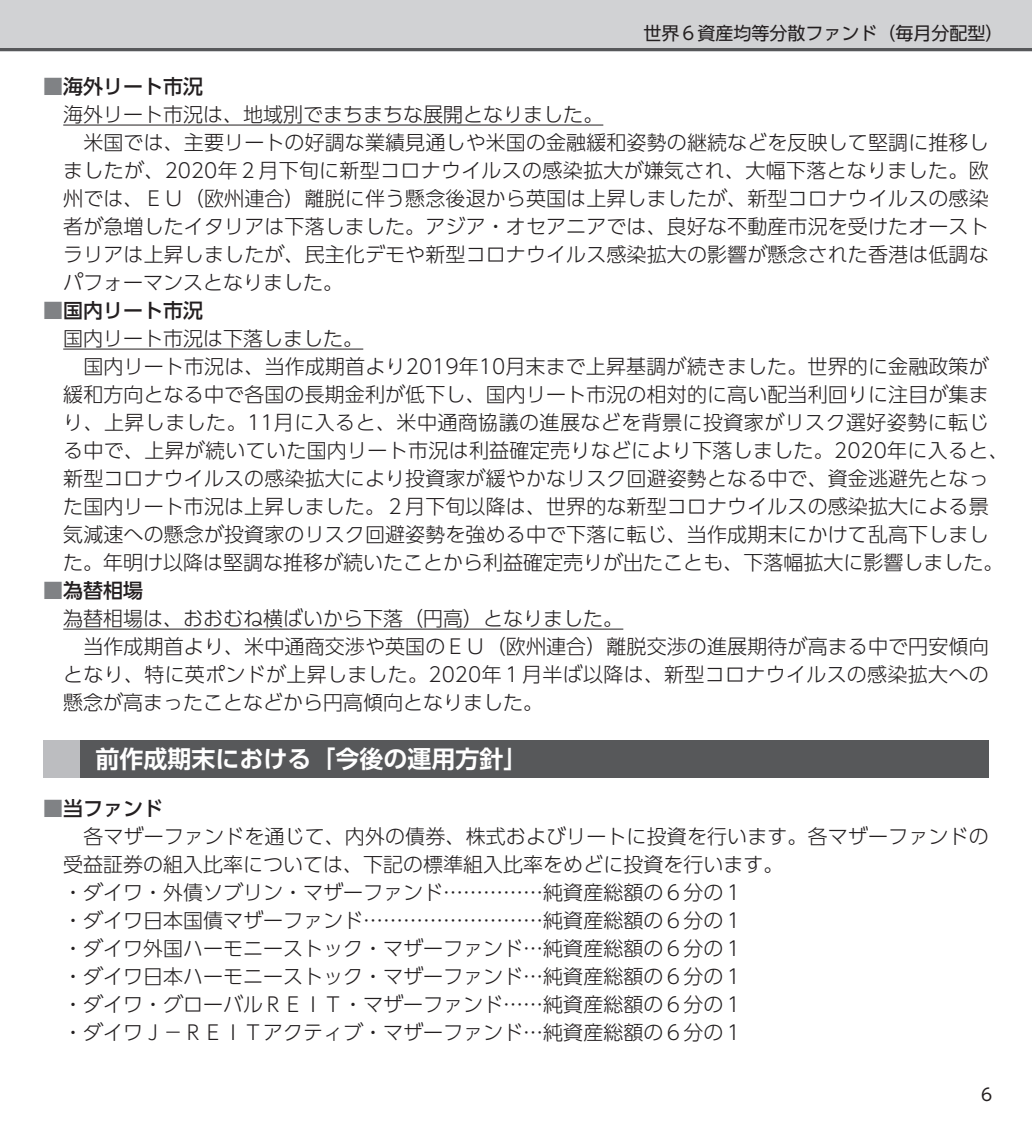
<style>
.page{position:relative;width:1032px;height:1134px;background:#fff}
.page>*{position:absolute;margin:0;border:0;box-sizing:border-box;transform-origin:0 0}
.t1{font:24px "UD Shin Go Pro De Bold 90 msp RKSJ H";color:#fff}
.t2{font:20px/28px "UD Shin Go Pro Light 90 msp RKSJ H";letter-spacing:.005em;color:#231f20}
.t3{font:20px "UD Shin Go Pro Medium 90 msp RKSJ H";color:#231f20}
.t4{font:18px "UD Shin Go Pro Regular 90 msp RKSJ H";color:#231f20}
.t5{font:17px "UD Shin Go Pro Regular 90 msp RKSJ H";color:#231f20}
.s1{color:#808285}
</style>
<div class="page">
<div style="left:0;top:0;width:1032px;height:51px;background:#d1d2d4"></div>
<hr style="left:0;top:48px;width:1032px;height:3px;background:#57585a">
<hr style="left:63px;top:125px;width:540px;height:1px;background:#231f20">
<hr style="left:63px;top:349px;width:300px;height:1px;background:#231f20">
<hr style="left:63px;top:629px;width:560px;height:1px;background:#231f20">
<div style="left:43px;top:740px;width:37px;height:37px;background:#bcbdc0"></div>
<div style="left:80px;top:740px;width:908px;height:37px;background:#57585a"></div>
<p class="t4" style="left:643px;top:27px;width:362px">世界６資産均等分散ファンド（毎月分配型）</p>
<p class="t3" style="left:43px;top:79px;width:161px"><span class="s1">■</span>海外リート市況</p>
<p class="t2" style="left:63px;top:103px;width:927px">海外リート市況は、地域別でまちまちな展開となりました。<br>　米国では、主要リートの好調な業績見通しや米国の金融緩和姿勢の継続などを反映して堅調に推移しましたが、2020年２月下旬に新型コロナウイルスの感染拡大が嫌気され、大幅下落となりました。欧州では、ＥＵ（欧州連合）離脱に伴う懸念後退から英国は上昇しましたが、新型コロナウイルスの感染者が急増したイタリアは下落しました。アジア・オセアニアでは、良好な不動産市況を受けたオーストラリアは上昇しましたが、民主化デモや新型コロナウイルス感染拡大の影響が懸念された香港は低調なパフォーマンスとなりました。</p>
<p class="t3" style="left:43px;top:303px;width:162px"><span class="s1">■</span>国内リート市況</p>
<p class="t2" style="left:63px;top:327px;width:947px">国内リート市況は下落しました。<br>　国内リート市況は、当作成期首より2019年10月末まで上昇基調が続きました。世界的に金融政策が緩和方向となる中で各国の長期金利が低下し、国内リート市況の相対的に高い配当利回りに注目が集まり、上昇しました。11月に入ると、米中通商協議の進展などを背景に投資家がリスク選好姿勢に転じる中で、上昇が続いていた国内リート市況は利益確定売りなどにより下落しました。2020年に入ると、新型コロナウイルスの感染拡大により投資家が緩やかなリスク回避姿勢となる中で、資金逃避先となった国内リート市況は上昇しました。２月下旬以降は、世界的な新型コロナウイルスの感染拡大による景気減速への懸念が投資家のリスク回避姿勢を強める中で下落に転じ、当作成期末にかけて乱高下しました。年明け以降は堅調な推移が続いたことから利益確定売りが出たことも、下落幅拡大に影響しました。</p>
<p class="t3" style="left:43px;top:583px;width:101px"><span class="s1">■</span>為替相場</p>
<p class="t2" style="left:63px;top:607px;width:927px">為替相場は、おおむね横ばいから下落（円高）となりました。<br>　当作成期首より、米中通商交渉や英国のＥＵ（欧州連合）離脱交渉の進展期待が高まる中で円安傾向となり、特に英ポンドが上昇しました。2020年１月半ば以降は、新型コロナウイルスの感染拡大への懸念が高まったことなどから円高傾向となりました。</p>
<p class="t1" style="left:95px;top:750px;width:433px">前作成期末における「今後の運用方針」</p>
<p class="t3" style="left:43px;top:801px;width:121px"><span class="s1">■</span>当ファンド</p>
<p class="t2" style="left:63px;top:825px;width:927px">　各マザーファンドを通じて、内外の債券、株式およびリートに投資を行います。各マザーファンドの受益証券の組入比率については、下記の標準組入比率をめどに投資を行います。<br>・ダイワ・外債ソブリン・マザーファンド……………純資産総額の６分の１<br>・ダイワ日本国債マザーファンド………………………純資産総額の６分の１<br>・ダイワ外国ハーモニーストック・マザーファンド…純資産総額の６分の１<br>・ダイワ日本ハーモニーストック・マザーファンド…純資産総額の６分の１<br>・ダイワ・グローバルＲＥＩＴ・マザーファンド……純資産総額の６分の１<br>・ダイワＪ－ＲＥＩＴアクティブ・マザーファンド…純資産総額の６分の１</p>
<p class="t5" style="left:981px;top:1089px;width:13px">6</p>
</div>
